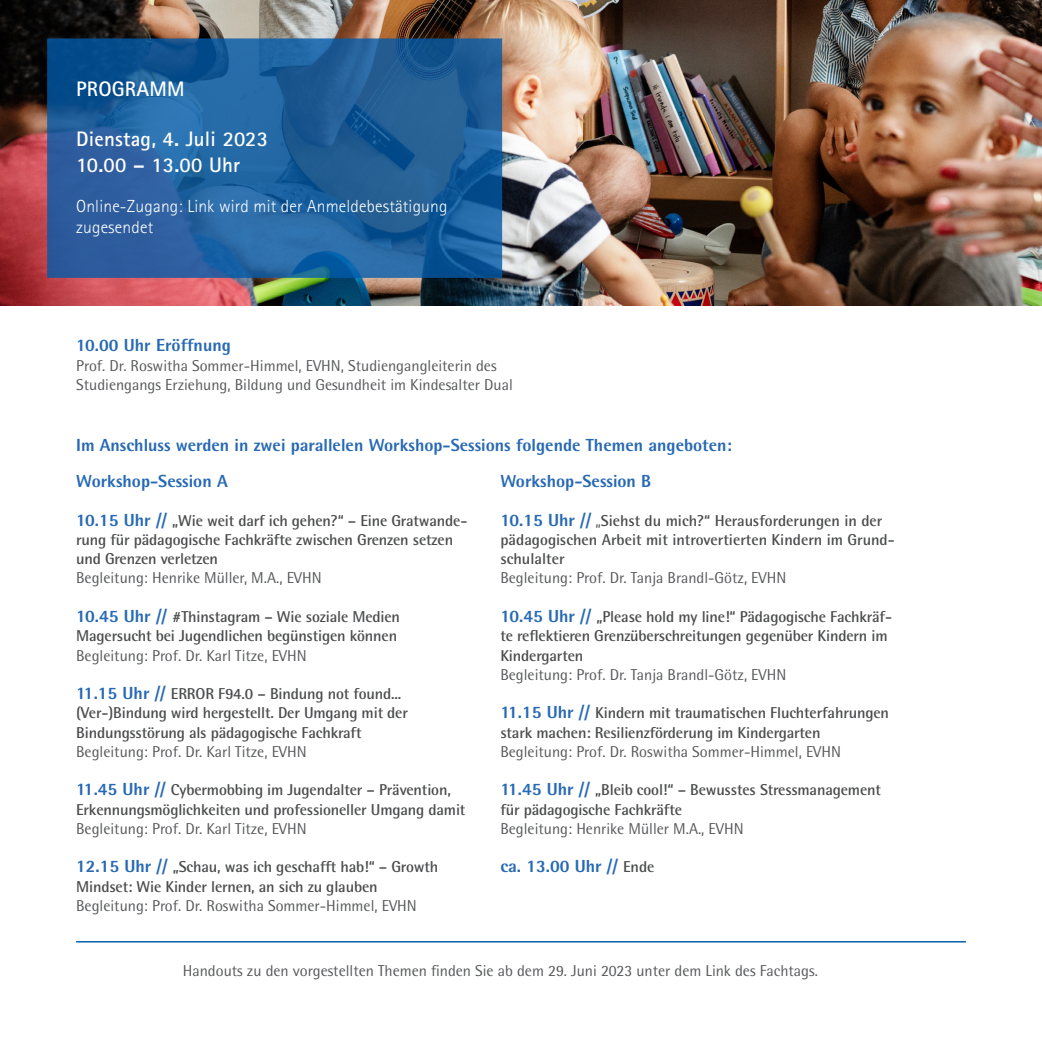
<style>
.page{position:relative;width:1042px;height:1042px;background:#fff}
.page>*{position:absolute;margin:0;border:0;box-sizing:border-box;transform-origin:0 0}
.t1{font:700 21px/25.2px "Rotis Sans Serif";letter-spacing:.01em;color:#fff}
.t2{font:800 17.5px "Rotis Semi Sans";color:#2769b4}
.t3{font:300 17.5px/21px "Rotis Sans Serif";letter-spacing:.01em;color:#fff}
.t4{font:700 15.75px/19.2px "Rotis Semi Sans";letter-spacing:-.01em;color:#4b4c4d}
.t5{font:15.75px/19.2px "Rotis Semi Sans";color:#57585a}
.s1{font-weight:800;font-size:17.5px;color:#2769b4}
.s2{font-weight:400;color:#57585a}
.s3{font-weight:700;font-size:15.75px;color:#4b4c4d}
</style>
<div class="page">
<img style="left:0;top:0;width:1042px;height:306px">
<svg style="left:47px;top:38px;width:455px;height:240px"></svg>
<hr style="left:76px;top:941px;width:890px;height:1px;background:#015aaa">
<p class="t1" style="left:76px;top:76px;width:110px">PROGRAMM</p>
<p class="t1" style="left:76px;top:126px;width:193px">Dienstag, 4. Juli 2023<br>10.00 – 13.00 Uhr</p>
<p class="t3" style="left:76px;top:195px;width:373px">Online-Zugang: Link wird mit der Anmeldebestätigung zugesendet</p>
<p class="t2" style="left:76px;top:334px;width:156px">10.00 Uhr Eröffnung</p>
<p class="t5" style="left:76px;top:355px;width:438px">Prof. Dr. Roswitha Sommer-Himmel, EVHN, Studiengangleiterin des<br>Studiengangs Erziehung, Bildung und Gesundheit im Kindesalter Dual</p>
<p class="t2" style="left:76px;top:434px;width:657px">Im Anschluss werden in zwei parallelen Workshop-Sessions folgende Themen angeboten:</p>
<p class="t2" style="left:76px;top:470px;width:153px">Workshop-Session A</p>
<p class="t4" style="left:76px;top:510px;width:393px"><span class="s1">10.15 Uhr //</span> „Wie weit darf ich gehen?“ – Eine Gratwande&shy;rung für pädagogische Fachkräfte zwischen Grenzen setzen und Grenzen verletzen</p>
<p class="t5" style="left:76px;top:568px;width:247px">Begleitung: Henrike Müller, M.A., EVHN</p>
<p class="t4" style="left:76px;top:607px;width:325px"><span class="s1">10.45 Uhr //</span> #Thinstagram – Wie soziale Medien<br>Magersucht bei Jugendlichen begünstigen können</p>
<p class="t5" style="left:76px;top:645px;width:232px">Begleitung: Prof. Dr. Karl Titze, EVHN</p>
<p class="t4" style="left:76px;top:684px;width:333px"><span class="s1">11.15 Uhr //</span> ERROR F94.0 – Bindung not found... (Ver-)Bindung wird hergestellt. Der Umgang mit der<br>Bindungsstörung als pädagogische Fachkraft</p>
<p class="t5" style="left:76px;top:742px;width:232px">Begleitung: Prof. Dr. Karl Titze, EVHN</p>
<p class="t4" style="left:76px;top:780px;width:391px"><span class="s1">11.45 Uhr //</span> Cybermobbing im Jugendalter – Prävention,<br>Erkennungsmöglichkeiten und professioneller Umgang damit</p>
<p class="t5" style="left:76px;top:819px;width:232px">Begleitung: Prof. Dr. Karl Titze, EVHN</p>
<p class="t4" style="left:76px;top:857px;width:364px"><span class="s1">12.15 Uhr //</span> „Schau, was ich geschafft hab!“ – Growth<br>Mindset: Wie Kinder lernen, an sich zu glauben</p>
<p class="t5" style="left:76px;top:896px;width:342px">Begleitung: Prof. Dr. Roswitha Sommer-Himmel, EVHN</p>
<p class="t2" style="left:500px;top:470px;width:152px">Workshop-Session B</p>
<p class="t4" style="left:500px;top:510px;width:396px"><span class="s1">10.15 Uhr //</span> <span class="s2">„</span>Siehst du mich?“ Herausforderungen in der pädagogischen Arbeit mit introvertierten Kindern im Grund&shy;schulalter</p>
<p class="t5" style="left:500px;top:568px;width:287px">Begleitung: Prof. Dr. Tanja Brandl-Götz, EVHN</p>
<p class="t4" style="left:500px;top:607px;width:393px"><span class="s1">10.45 Uhr //</span> „Please hold my line!“ Pädagogische Fachkräf&shy;te reflektieren Grenzüberschreitungen gegenüber Kindern im<br>Kindergarten</p>
<p class="t5" style="left:500px;top:665px;width:287px">Begleitung: Prof. Dr. Tanja Brandl-Götz, EVHN</p>
<p class="t4" style="left:500px;top:703px;width:390px"><span class="s1">11.15 Uhr //</span> Kindern mit traumatischen Fluchterfahrungen stark machen: Resilienzförderung im Kindergarten</p>
<p class="t5" style="left:500px;top:742px;width:342px">Begleitung: Prof. Dr. Roswitha Sommer-Himmel, EVHN</p>
<p class="t4" style="left:500px;top:780px;width:382px"><span class="s1">11.45 Uhr //</span> „Bleib cool!“ – Bewusstes Stressmanagement für pädagogische Fachkräfte</p>
<p class="t5" style="left:500px;top:819px;width:245px">Begleitung: Henrike Müller M.A., EVHN</p>
<p class="t2" style="left:500px;top:855px;width:156px">ca. 13.00 Uhr // <span class="s3">Ende</span></p>
<p class="t5" style="left:183px;top:961px;width:636px">Handouts zu den vorgestellten Themen finden Sie ab dem 29. Juni 2023 unter dem Link des Fachtags.</p>
</div>
